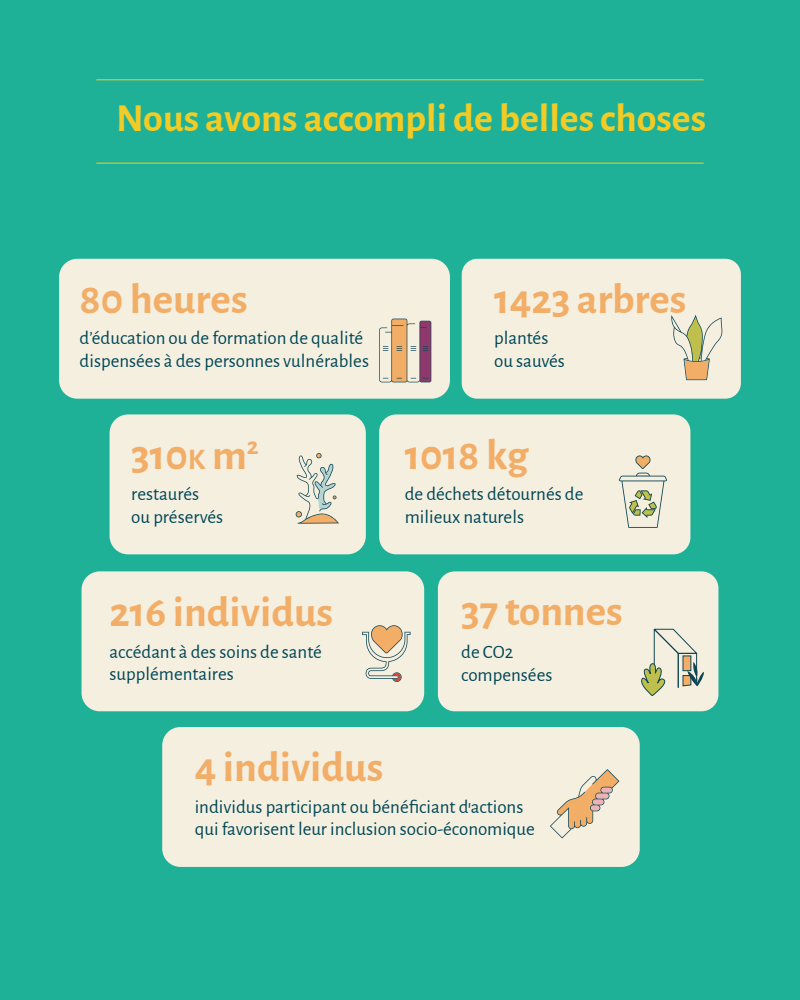
<style>
.page{position:relative;width:800px;height:1000px;background:#1eb198}
.page>*{position:absolute;margin:0;border:0;box-sizing:border-box;transform-origin:0 0}
.t1{font:700 43.2px "Alegreya Sans";color:#f2ad67}
.t2{font:700 40px "Alegreya Sans";color:#f2cc25}
.t3{font:18.95px/22.8px "Alegreya Sans";color:#004756}
.s1{font-size:30px}
</style>
<div class="page">
<hr style="left:96px;top:79px;width:608px;height:1px;background:#f2cc25">
<hr style="left:96px;top:163px;width:608px;height:1px;background:#f2cc25">
<div style="left:162px;top:727px;width:478px;height:140px;background:#f5efe0;border-radius:18px"></div>
<svg style="left:550px;top:769px;width:69px;height:69px"></svg>
<div style="left:59px;top:259px;width:391px;height:140px;background:#f5efe0;border-radius:18px"></div>
<svg style="left:379px;top:319px;width:52px;height:63px"></svg>
<div style="left:462px;top:259px;width:279px;height:140px;background:#f5efe0;border-radius:16px"></div>
<svg style="left:671px;top:315px;width:52px;height:65px"></svg>
<div style="left:379px;top:414px;width:311px;height:140px;background:#f5efe0;border-radius:17px"></div>
<svg style="left:619px;top:455px;width:48px;height:73px"></svg>
<div style="left:110px;top:414px;width:256px;height:140px;background:#f5efe0;border-radius:19px"></div>
<svg style="left:296px;top:453px;width:43px;height:71px"></svg>
<div style="left:82px;top:571px;width:342px;height:140px;background:#f5efe0;border-radius:18px"></div>
<svg style="left:362px;top:625px;width:49px;height:57px"></svg>
<div style="left:438px;top:571px;width:280px;height:140px;background:#f5efe0;border-radius:17px"></div>
<svg style="left:641px;top:628px;width:63px;height:68px"></svg>
<h2 class="t2" style="left:116px;top:89px;width:591px">Nous avons accompli de belles choses</h2>
<h1 class="t1" style="left:80px;top:267px;width:170px">80 heures</h1>
<p class="t3" style="left:80px;top:326px;width:291px">d’éducation ou de formation de qualité dispensées à des personnes vulnérables</p>
<h1 class="t1" style="left:131px;top:423px;width:129px">310<span class="s1">K</span> m<sup>2</sup></h1>
<p class="t3" style="left:131px;top:482px;width:94px">restaurés<br>ou préservés</p>
<h1 class="t1" style="left:109px;top:580px;width:225px">216 individus</h1>
<p class="t3" style="left:109px;top:639px;width:214px">accédant à des soins de santé supplémentaires</p>
<h1 class="t1" style="left:494px;top:267px;width:194px">1423 arbres</h1>
<p class="t3" style="left:494px;top:326px;width:72px">plantés ou sauvés</p>
<h1 class="t1" style="left:405px;top:423px;width:125px">1018 kg</h1>
<p class="t3" style="left:405px;top:482px;width:180px">de déchets détournés de milieux naturels</p>
<h1 class="t1" style="left:461px;top:580px;width:163px">37 tonnes</h1>
<p class="t3" style="left:461px;top:640px;width:93px">de CO2 compensées</p>
<h1 class="t1" style="left:195px;top:735px;width:190px">4 individus</h1>
<p class="t3" style="left:195px;top:794px;width:342px">individus participant ou bénéficiant dꞌactions qui favorisent leur inclusion socio-économique</p>
</div>
